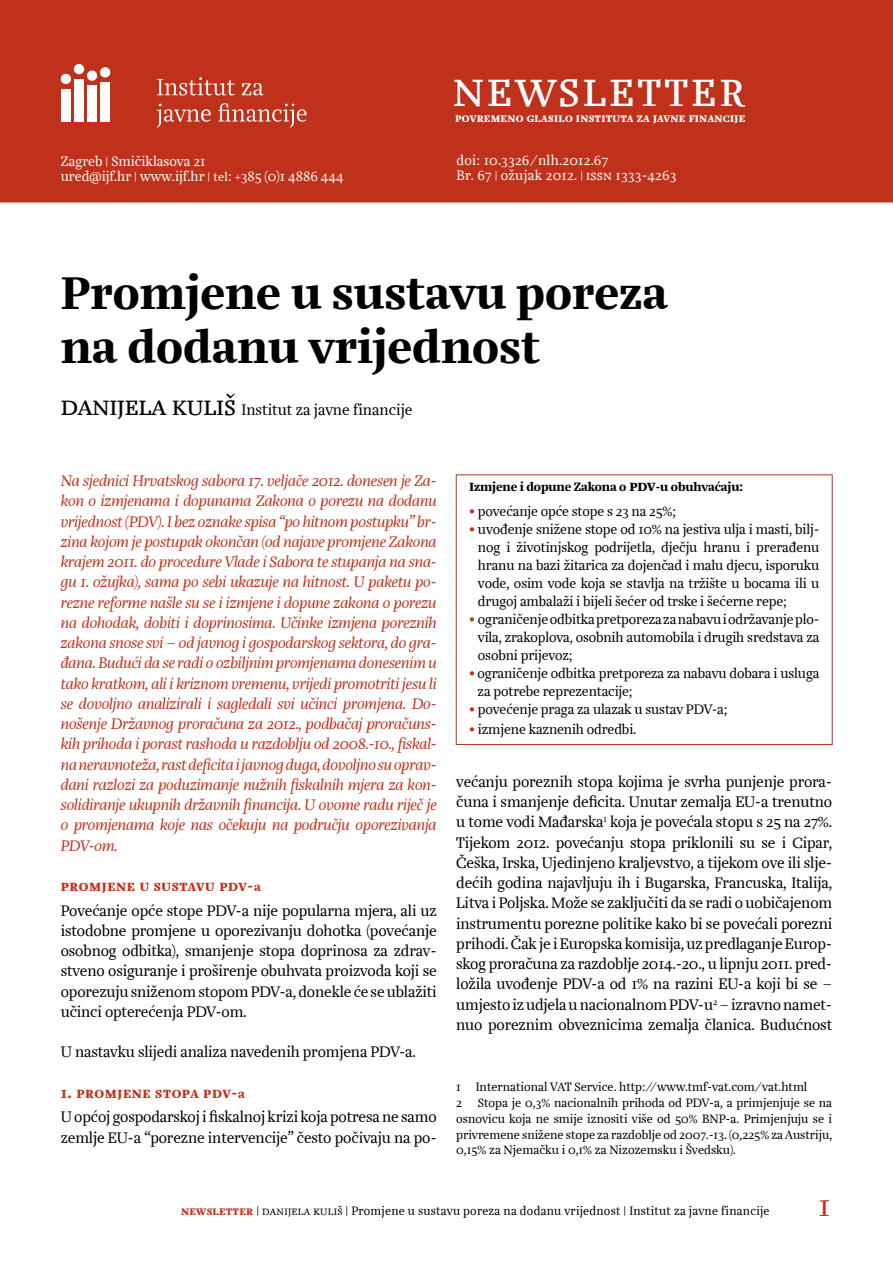
<style>
.page{position:relative;width:893px;height:1263px;background:#fff}
.page>*{position:absolute;margin:0;border:0;box-sizing:border-box;transform-origin:0 0}
.t1{font:49.35px "Marlene Pro";letter-spacing:.05em;color:#fff}
.t2{font:700 45px/54px "Marlene Pro";color:#000}
.t3{font:15px/20.2px "Marlene Pro";letter-spacing:-.01em;color:#000}
.t4{font:italic 15px/20.2px "Marlene Pro";letter-spacing:-.01em;color:#bf311a;text-align:justify}
.t5{font:13.5px/18px "Marlene Pro";letter-spacing:-.01em;color:#000}
.t6{font:13.5px/15px "Marlene Pro";color:#fff}
.t7{font:13.5px/15px "Marlene Pro";letter-spacing:.02em;color:#fff}
.t8{font:12px "Marlene Pro";color:#000}
.t9{font:12px "Marlene Pro";letter-spacing:.02em;color:#000}
.t10{font:700 12px "Marlene Pro";letter-spacing:.02em;color:#fff}
.t11{font:700 12px "Marlene Pro";letter-spacing:-.01em;color:#000}
.s1{font-weight:300;font-size:12px}
.s2{font-size:12px}
.s3{font-size:27px}
.s4{font-weight:700;color:#bf311a}
.s5{font-weight:700;font-size:12px;color:#bf311a}
.s6{font-size:15px}
.s7{font-size:18px;color:#bf311a}
.s8{font-style:italic}
.s9{font-weight:300}
</style>
<div class="page">
<div style="left:0;top:0;width:893px;height:203px;background:#bf311a"></div>
<div style="left:61px;top:89px;width:10px;height:32px;background:#fff"></div>
<div style="left:74px;top:79px;width:10px;height:42px;background:#fff"></div>
<div style="left:87px;top:85px;width:10px;height:36px;background:#fff"></div>
<div style="left:100px;top:82px;width:10px;height:39px;background:#fff"></div>
<div style="left:61px;top:74px;width:10px;height:10px;background:#fff;border-radius:50%"></div>
<div style="left:74px;top:64px;width:10px;height:10px;background:#fff;border-radius:50%"></div>
<div style="left:87px;top:70px;width:10px;height:11px;background:#fff;border-radius:50%"></div>
<div style="left:100px;top:67px;width:10px;height:11px;background:#fff;border-radius:50%"></div>
<svg style="left:157px;top:104px;width:54px;height:24px"></svg>
<svg style="left:218px;top:103px;width:89px;height:25px"></svg>
<svg style="left:157px;top:77px;width:78px;height:18px"></svg>
<svg style="left:242px;top:83px;width:21px;height:12px"></svg>
<div style="left:456px;top:475px;width:376px;height:270px;border:1px solid #bf311a"></div>
<h1 class="t1" style="left:452px;top:59px;width:290px">newsletter</h1>
<p class="t6" style="left:61px;top:154px;width:284px">Zagreb <span class="s1">|</span> Smičiklasova 21<br>ured@ijf.hr <span class="s1">|</span> www.ijf.hr <span class="s1">|</span> <span class="s2">tel</span>: +385 (0)1 4886 444</p>
<p class="t10" style="left:455px;top:110px;width:292px">povremeno glasilo instituta za javne financije</p>
<p class="t7" style="left:456px;top:153px;width:222px">doi: 10.3326/nlh.2012.67<br>Br. 67 <span class="s1">|</span> ožujak 2012. <span class="s1">|</span> issn 1333-4263</p>
<h2 class="t2" style="left:61px;top:267px;width:608px">Promjene u sustavu poreza na dodanu vrijednost</h2>
<p class="t3" style="left:61px;top:400px;width:353px"><span class="s3">danijela kuliš</span> Institut za javne financije</p>
<p class="t4" style="left:61px;top:472px;width:377px">Na sjednici Hrvatskog sabora 17. veljače 2012. donesen je Za&shy;kon o izmjenama i dopunama Zakona o porezu na dodanu vrijednost (PDV). I bez oznake spisa “po hitnom postupku” br&shy;zina kojom je postupak okončan (od najave promjene Zakona krajem 2011. do procedure Vlade i Sabora te stupanja na sna&shy;gu 1. ožujka), sama po sebi ukazuje na hitnost. U paketu po&shy;rezne reforme našle su se i izmjene i dopune zakona o porezu na dohodak, dobiti i doprinosima. Učinke izmjena poreznih zakona snose svi – od javnog i gospodarskog sektora, do gra&shy;đana. Budući da se radi o ozbiljnim promjenama donesenim u tako kratkom, ali i kriznom vremenu, vrijedi promotriti jesu li se dovoljno analizirali i sagledali svi učinci promjena. Do&shy;nošenje Državnog proračuna za 2012., podbačaj proračuns&shy;kih prihoda i porast rashoda u razdoblju od 2008.-10., fiskal&shy;na neravnoteža, rast deficita i javnog duga, dovoljno su oprav&shy;dani razlozi za poduzimanje nužnih fiskalnih mjera za kon&shy;solidiranje ukupnih državnih financija. U ovome radu riječ je o promjenama koje nas očekuju na području oporezivanja PDV-om.</p>
<p class="t3" style="left:61px;top:874px;width:377px;line-height:24.5px"><span class="s4">Promjene u sustavu PDV-</span><span class="s5">a<br></span>Povećanje opće stope PDV-a nije popularna mjera, ali uz</p>
<p class="t3" style="left:61px;top:921px;width:377px;text-align:justify">istodobne promjene u oporezivanju dohotka (povećanje osobnog odbitka), smanjenje stopa doprinosa za zdrav&shy;stveno osiguranje i proširenje obuhvata proizvoda koji se oporezuju sniženom stopom PDV-a, donekle će se ublažiti učinci opterećenja PDV-om.</p>
<p class="t3" style="left:61px;top:1043px;width:357px">U nastavku slijedi analiza navedenih promjena PDV-a.</p>
<p class="t3" style="left:61px;top:1081px;width:377px;line-height:24.5px"><span class="s4">1. Promjene stopa PDV-</span><span class="s5">a<br></span>U općoj gospodarskoj i fiskalnoj krizi koja potresa ne samo</p>
<p class="t3" style="left:61px;top:1128px;width:375px">zemlje EU-a “porezne intervencije” često počivaju na po-</p>
<p class="t11" style="left:469px;top:479px;width:276px"><span class="s6">I</span>zmjene i dopune Zakona o <span class="s6">pdv</span>-u obuhvaćaju:</p>
<p class="t5" style="left:469px;top:503px;width:209px"><span class="s7">•</span> povećanje opće stope s 23 na 25%;</p>
<p class="t5" style="left:478px;top:521px;width:343px;text-align:justify;text-indent:-9px"><span class="s7">•</span> uvođenje snižene stope od 10% na jestiva ulja i masti, bilj&shy;nog i životinjskog podrijetla, dječju hranu i prerađenu hranu na bazi žitarica za dojenčad i malu djecu, isporuku vode, osim vode koja se stavlja na tržište u bocama ili u drugoj ambalaži i bijeli šećer od trske i šećerne repe;</p>
<p class="t5" style="left:478px;top:611px;width:343px;text-indent:-9px"><span class="s7">•</span> ograničenje odbitka pretporeza za nabavu i održavanje plo&shy;vila, zrakoplova, osobnih automobila i drugih sredstava za osobni prijevoz;</p>
<p class="t5" style="left:478px;top:665px;width:343px;text-indent:-9px"><span class="s7">•</span> ograničenje odbitka pretporeza za nabavu dobara i usluga za potrebe reprezentacije;</p>
<p class="t5" style="left:469px;top:701px;width:260px"><span class="s7">•</span> povećenje praga za ulazak u sustav PDV-a;</p>
<p class="t5" style="left:469px;top:721px;width:169px"><span class="s7">•</span> izmjene kaznenih odredbi.</p>
<p class="t3" style="left:456px;top:772px;width:377px">većanju poreznih stopa kojima je svrha punjenje pro-ra&shy;čuna i smanjenje deficita. Unutar zemalja EU-a trenutno u tome vodi Mađarska koja je povećala stopu s 25 na 27%.<br>Tijekom 2012. povećanju stopa priklonili su se i Cipar, Češka, Irska, Ujedinjeno kraljevstvo, a tijekom ove ili slje&shy;dećih godina najavljuju ih i Bugarska, Francuska, Italija, Litva i Poljska. Može se zaključiti da se radi o uo-bičajenom instrumentu porezne politike kako bi se po-većali porezni prihodi. Čak je i Europska komisija, uz predlaganje Europ&shy;skog proračuna za razdoblje 2014.-20., u lip-nju 2011. pred&shy;ložila uvođenje PDV-a od 1% na razini EU-a koji bi se <span class="s8">– </span>umjesto iz udjela u nacionalnom PDV-u <span class="s8">–</span> izravno namet&shy;nuo poreznim obveznicima zemalja čla-nica. Buduć-nost</p>
<p class="t8" style="left:476px;top:1080px;width:333px">International VAT Service. http://www.tmf-vat.com/vat.html</p>
<p class="t8" style="left:478px;top:1096px;width:356px">Stopa je 0,3% nacionalnih prihoda od PDV-a, a primjenjuje se na</p>
<p class="t8" style="left:456px;top:1111px;width:377px">osnovicu koja ne smije iznositi više od 50% BNP-a. Primjenjuju se i</p>
<p class="t8" style="left:456px;top:1127px;width:377px">privremene snižene stope za razdoblje od 2007.-13. (0,225% za Austriju,</p>
<p class="t8" style="left:456px;top:1143px;width:281px">0,15% za Njemačku i 0,1% za Nizozemsku i Švedsku).</p>
<p class="t9" style="left:181px;top:1204px;width:590px"><span class="s4">newsletter</span> <span class="s9">| danijela kuliš |</span> Promjene u sustavu poreza na dodanu vrijednost <span class="s9">|</span> Institut za javne financije</p>
</div>
